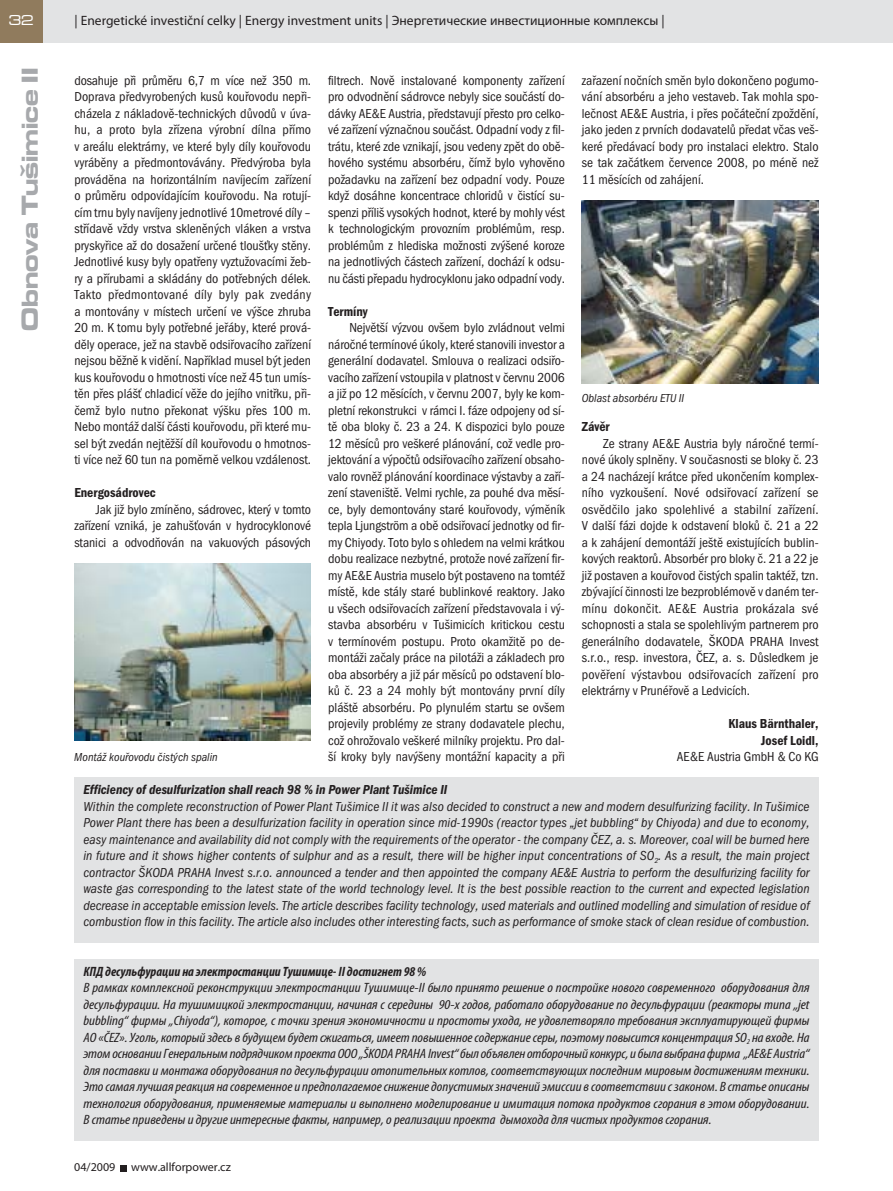
<style>
.page{position:relative;width:893px;height:1191px;background:#fff}
.page>*{position:absolute;margin:0;border:0;box-sizing:border-box;transform-origin:0 0}
.t1{font:700 expanded 24px "Microgramma DOT";color:#a7a9ac}
.t2{font:500 expanded 15px "Microgramma DOT";color:#fff}
.t3{font:13.5px/16.5px "Franklin Got Itc TOT Boo Con";color:#231f20;text-align:justify}
.t4{font:italic condensed 13.5px/16.5px "Myriad Pro";color:#231f20;text-align:justify;scale:1.12 1}
.t5{font:13.5px/16.5px "Franklin Got Itc TOT Boo Con Ita";color:#231f20;text-align:justify}
.t6{font:13.5px "Myriad Pro";color:#231f20}
.t7{font:13.5px "Franklin Got Itc TOT Dem Con Ita";color:#231f20}
.t8{font:italic 700 condensed 13.5px "Myriad Pro";color:#231f20}
.t9{font:13.5px/16.5px "Franklin Got Itc TOT Dem Con";color:#231f20;text-align:right}
.t10{font:12px "Franklin Got Itc TOT Boo Con Ita";color:#231f20}
.t11{font:12px "Myriad Pro";color:#231f20}
</style>
<div class="page">
<div style="left:43px;top:0;width:850px;height:43px;background:#e2e3e4"></div>
<div style="left:0;top:0;width:43px;height:43px;background:#907b5d"></div>
<svg style="left:121px;top:1165px;width:6px;height:6px"></svg>
<img style="left:74px;top:563px;width:237px;height:178px">
<img style="left:582px;top:200px;width:236px;height:183px">
<div style="left:74px;top:778px;width:745px;height:165px;background:#e2e3e4"></div>
<div style="left:74px;top:959px;width:745px;height:182px;background:#e2e3e4"></div>
<p class="t2" style="left:9px;top:11px;width:26px">32</p>
<h1 class="t1" style="left:22px;top:330px;width:264px;rotate:-90deg">Obnova Tušimice II</h1>
<p class="t6" style="left:74px;top:15px;width:592px">| Energetické investiční celky | Energy investment units | Энергетические инвестиционные комплексы |</p>
<p class="t3" style="left:74px;top:73px;width:238px">dosahuje při průměru 6,7 m více než 350 m.<br>Doprava předvyrobených kusů kouřovodu nepři&shy;cházela z nákladově-technických důvodů v úva&shy;hu, a proto byla zřízena výrobní dílna přímo v areálu elektrárny, ve které byly díly kouřovodu vyráběny a předmontovávány. Předvýroba byla prováděna na horizontálním navíjecím zařízení o průměru odpovídajícím kouřovodu. Na rotují&shy;cím trnu byly navíjeny jednotlivé 10metrové díly – střídavě vždy vrstva skleněných vláken a vrstva pryskyřice až do dosažení určené tloušťky stěny.<br>Jednotlivé kusy byly opatřeny vyztužovacími žeb&shy;ry a přírubami a skládány do potřebných délek.<br>Takto předmontované díly byly pak zvedány a montovány v místech určení ve výšce zhruba 20 m. K tomu byly potřebné jeřáby, které prová&shy;děly operace, jež na stavbě odsiřovacího zařízení nejsou běžně k vidění. Například musel být jeden kus kouřovodu o hmotnosti více než 45 tun umís&shy;těn přes plášť chladicí věže do jejího vnitřku, při&shy;čemž bylo nutno překonat výšku přes 100 m.<br>Nebo montáž další části kouřovodu, při které mu&shy;sel být zvedán nejtěžší díl kouřovodu o hmotnos&shy;ti více než 60 tun na poměrně velkou vzdálenost.</p>
<p class="t9" style="left:74px;top:485px;width:83px">Energosádrovec</p>
<p class="t3" style="left:74px;top:502px;width:238px;text-indent:21px">Jak již bylo zmíněno, sádrovec, který v tomto zařízení vzniká, je zahušťován v hydrocyklonové stanici a odvodňován na vakuových pásových</p>
<p class="t3" style="left:582px;top:73px;width:238px">zařazení nočních směn bylo dokončeno pogumo&shy;vání absorbéru a jeho vestaveb. Tak mohla spo&shy;lečnost AE&amp;E Austria, i přes počáteční zpoždění, jako jeden z prvních dodavatelů předat včas veš&shy;keré předávací body pro instalaci elektro. Stalo se tak začátkem července 2008, po méně než 11 měsících od zahájení.</p>
<p class="t3" style="left:328px;top:73px;width:238px">filtrech. Nově instalované komponenty zařízení pro odvodnění sádrovce nebyly sice součástí do&shy;dávky AE&amp;E Austria, představují přesto pro celko&shy;vé zařízení význačnou součást. Odpadní vody z fil&shy;trátu, které zde vznikají, jsou vedeny zpět do obě&shy;hového systému absorbéru, čímž bylo vyhověno požadavku na zařízení bez odpadní vody. Pouze když dosáhne koncentrace chloridů v čistící su&shy;spenzi příliš vysokých hodnot, které by mohly vést k technologickým provozním problémům, resp. problémům z hlediska možnosti zvýšené koroze na jednotlivých částech zařízení, dochází k odsu&shy;nu části přepadu hydrocyklonu jako odpadní vody.</p>
<p class="t9" style="left:328px;top:304px;width:41px">Termíny</p>
<p class="t3" style="left:328px;top:321px;width:238px;text-indent:21px">Největší výzvou ovšem bylo zvládnout velmi náročné termínové úkoly, které stanovili investor a generální dodavatel. Smlouva o realizaci odsiřo&shy;vacího zařízení vstoupila v platnost v červnu 2006 a již po 12 měsících, v červnu 2007, byly ke kom&shy;pletní rekonstrukci v rámci I. fáze odpojeny od sí&shy;tě oba bloky č. 23 a 24. K dispozici bylo pouze 12 měsíců pro veškeré plánování, což vedle pro&shy;jektování a výpočtů odsiřovacího zařízení obsaho&shy;valo rovněž plánování koordinace výstavby a zaří&shy;zení staveniště. Velmi rychle, za pouhé dva měsí&shy;ce, byly demontovány staré kouřovody, výměník tepla Ljungström a obě odsiřovací jednotky od fir&shy;my Chiyody. Toto bylo s ohledem na velmi krátkou dobu realizace nezbytné, protože nové zařízení fir&shy;my AE&amp;E Austria muselo být postaveno na tomtéž místě, kde stály staré bublinkové reaktory. Jako u všech odsiřovacích zařízení představovala i vý&shy;stavba absorbéru v Tušimicích kritickou cestu v termínovém postupu. Proto okamžitě po de&shy;montáži začaly práce na pilotáži a základech pro oba absorbéry a již pár měsíců po odstavení blo&shy;ků č. 23 a 24 mohly být montovány první díly pláště absorbéru. Po plynulém startu se ovšem projevily problémy ze strany dodavatele plechu, což ohrožovalo veškeré milníky projektu. Pro dal&shy;ší kroky byly navýšeny montážní kapacity a při</p>
<p class="t10" style="left:582px;top:394px;width:104px">Oblast absorbéru ETU II</p>
<p class="t9" style="left:582px;top:419px;width:29px">Závěr</p>
<p class="t3" style="left:582px;top:436px;width:238px;text-indent:21px">Ze strany AE&amp;E Austria byly náročné termí&shy;nové úkoly splněny. V současnosti se bloky č. 23 a 24 nacházejí krátce před ukončením komplex&shy;ního vyzkoušení. Nové odsiřovací zařízení se osvědčilo jako spolehlivé a stabilní zařízení.<br>V další fázi dojde k odstavení bloků č. 21 a 22 a k zahájení demontáží ještě existujících bublin&shy;kových reaktorů. Absorbér pro bloky č. 21 a 22 je již postaven a kouřovod čistých spalin taktéž, tzn. zbývající činnosti lze bezproblémově v daném ter&shy;mínu dokončit. AE&amp;E Austria prokázala své schopnosti a stala se spolehlivým partnerem pro generálního dodavatele, ŠKODA PRAHA Invest s.r.o., resp. investora, ČEZ, a. s. Důsledkem je pověření výstavbou odsiřovacích zařízení pro elektrárny v Prunéřově a Ledvicích.</p>
<p class="t9" style="left:728px;top:716px;width:92px">Klaus Bärnthaler,<br>Josef Loidl,</p>
<p class="t10" style="left:74px;top:753px;width:145px">Montáž kouřovodu čistých spalin</p>
<p class="t3" style="left:677px;top:750px;width:143px">AE&amp;E Austria GmbH &amp; Co KG</p>
<p class="t7" style="left:83px;top:785px;width:365px">Efficiency of desulfurization shall reach 98 % in Power Plant Tušimice II</p>
<p class="t5" style="left:83px;top:799px;width:728px">Within the complete reconstruction of Power Plant Tušimice II it was also decided to construct a new and modern desulfurizing facility. In Tušimice Power Plant there has been a desulfurization facility in operation since mid-1990s (reactor types „jet bubbling“ by Chiyoda) and due to economy, easy maintenance and availability did not comply with the requirements of the operator - the company ČEZ, a. s. Moreover, coal will be burned here in future and it shows higher contents of sulphur and as a result, there will be higher input concentrations of SO<sub>2</sub>. As a result, the main project contractor ŠKODA PRAHA Invest s.r.o. announced a tender and then appointed the company AE&amp;E Austria to perform the desulfurizing facility for waste gas corresponding to the latest state of the world technology level. It is the best possible reaction to the current and expected legislation decrease in acceptable emission levels. The article describes facility technology, used materials and outlined modelling and simulation of residue of combustion flow in this facility. The article also includes other interesting facts, such as performance of smoke stack of clean residue of combustion.</p>
<p class="t8" style="left:83px;top:963px;width:344px">КПД десульфурации на электростанции Тушимице- II достигнет 98 %</p>
<p class="t4" style="left:83px;top:980px;width:650px">В рамках комплексной реконструкции электростанции Тушимице-II было принято решение о постройке нового современного оборудования для десульфурации. На тушимицкой электростанции, начиная с середины 90-х годов, работало оборудование по десульфурации (реакторы типа „jet bubbling“ фирмы „Chiyoda“), которое, с точки зрения экономичности и простоты ухода, не удовлетворяло требования эксплуатирующей фирмы АО «ČEZ». Уголь, который здесь в будущем будет сжигаться, имеет повышенное содержание серы, поэтому повысится концентрация SO<sub>2</sub> на входе. На этом основании Генеральным подрядчиком проекта ООО „ŠKODA PRAHA Invest“ был объявлен отборочный конкурс, и была выбрана фирма „AE&amp;E Austria“ для поставки и монтажа оборудования по десульфурации отопительных котлов, соответствующих последним мировым достижениям техники.<br>Это самая лучшая реакция на современное и предполагаемое снижение допустимых значений эмиссии в соответствии с законом. В статье описаны технология оборудования, применяемые материалы и выполнено моделирование и имитация потока продуктов сгорания в этом оборудовании.<br>В статье приведены и другие интересные факты, например, о реализации проекта дымохода для чистых продуктов сгорания.</p>
<p class="t11" style="left:74px;top:1163px;width:43px">04/2009</p>
<p class="t11" style="left:131px;top:1163px;width:101px">www.allforpower.cz</p>
</div>
